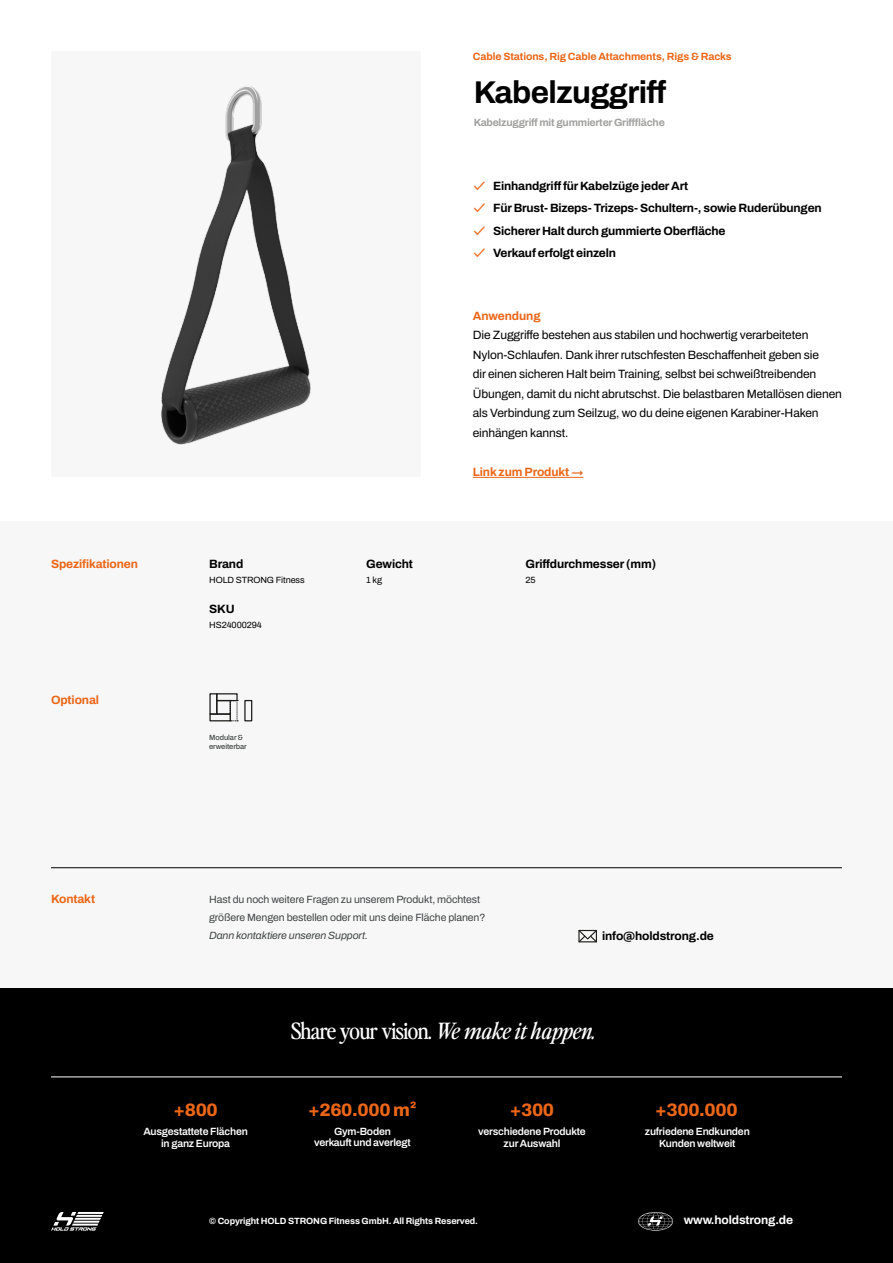
<style>
.page{position:relative;width:893px;height:1263px;background:#fff}
.page>*{position:absolute;margin:0;border:0;box-sizing:border-box;transform-origin:0 0}
.t1{font:700 31.5px "Archivo";letter-spacing:-.02em;color:#000}
.t2{font:22.5px "Perfectly Nineties";letter-spacing:-.03em;color:#fff}
.t3{font:800 18px "Archivo";letter-spacing:-.02em;color:#ec6618}
.t4{font:12px/19.5px "Archivo";letter-spacing:-.01em;color:#000}
.t5{font:700 12px "Archivo";letter-spacing:-.015em;color:#000}
.t6{font:700 12px "Archivo";letter-spacing:-.01em;color:#ec6618}
.t7{font:700 12px "Archivo";letter-spacing:-.01em;color:#fff}
.t8{font:600 10.5px/12px "Archivo";letter-spacing:-.02em;color:#fff;text-align:center}
.t9{font:10.5px/18px "Archivo";letter-spacing:-.01em;color:#414445}
.t10{font:700 10.5px "Archivo";letter-spacing:-.01em;color:#ec6618}
.t11{font:700 10.5px "Archivo";letter-spacing:-.02em;color:#a1a1a0}
.t12{font:italic 10.5px "Archivo";letter-spacing:-.01em;color:#414445}
.t13{font:700 9px "Archivo";letter-spacing:-.01em;color:#fff}
.t14{font:9px "Archivo";letter-spacing:-.01em;color:#000}
.t15{font:500 7.5px/9px "Archivo";letter-spacing:-.01em;color:#414445}
.s1{font-family:"Circular Std";font-weight:500;color:#ec6618}
.s2{font-style:italic}
</style>
<div class="page">
<img style="left:161px;top:85px;width:150px;height:360px">
<div style="left:0;top:522px;width:893px;height:697px;background:#f7f7f7"></div>
<div style="left:0;top:988px;width:893px;height:275px;background:#000"></div>
<svg style="left:51px;top:1212px;width:53px;height:18px"></svg>
<hr style="left:473px;top:477px;width:110px;height:1px;background:#ec6618">
<svg style="left:638px;top:1212px;width:35px;height:18px"></svg>
<svg style="left:578px;top:930px;width:19px;height:12px"></svg>
<hr style="left:51px;top:1077px;width:791px;height:1px;background:#fff">
<hr style="left:51px;top:867px;width:791px;height:1px;background:#000">
<div style="left:209px;top:713px;width:22px;height:8px;border:1px solid #1d1d1b"></div>
<div style="left:216px;top:693px;width:22px;height:8px;border:1px solid #1d1d1b"></div>
<div style="left:216px;top:700px;width:15px;height:15px;border:1px solid #1d1d1b"></div>
<div style="left:244px;top:700px;width:8px;height:21px;border:1px solid #1d1d1b"></div>
<svg style="left:230px;top:700px;width:8px;height:21px"></svg>
<p class="t10" style="left:473px;top:49px;width:260px">Cable Stations, Rig Cable Attachments, Rigs &amp; Racks</p>
<h1 class="t1" style="left:474px;top:69px;width:194px">Kabelzuggriff</h1>
<p class="t11" style="left:474px;top:115px;width:193px">Kabelzuggriff mit gummierter Grifffläche</p>
<p class="t5" style="left:474px;top:177px;width:216px"><span class="s1">✓</span> Einhandgriff für Kabelzüge jeder Art</p>
<p class="t5" style="left:474px;top:199px;width:350px"><span class="s1">✓</span> Für Brust- Bizeps- Trizeps- Schultern-, sowie Ruderübungen</p>
<p class="t5" style="left:474px;top:222px;width:253px"><span class="s1">✓</span> Sicherer Halt durch gummierte Oberfläche</p>
<p class="t5" style="left:474px;top:244px;width:144px"><span class="s1">✓</span> Verkauf erfolgt einzeln</p>
<p class="t6" style="left:473px;top:307px;width:69px">Anwendung</p>
<p class="t4" style="left:473px;top:325px;width:371px">Die Zuggriffe bestehen aus stabilen und hochwertig verarbeiteten Nylon-Schlaufen. Dank ihrer rutschfesten Beschaffenheit geben sie<br>dir einen sicheren Halt beim Training, selbst bei schweißtreibenden Übungen, damit du nicht abrutschst. Die belastbaren Metallösen dienen als Verbindung zum Seilzug, wo du deine eigenen Karabiner-Haken einhängen kannst.</p>
<p class="t6" style="left:51px;top:555px;width:89px">Spezifikationen</p>
<p class="t5" style="left:366px;top:555px;width:48px">Gewicht</p>
<p class="t14" style="left:366px;top:573px;width:17px">1 kg</p>
<p class="t5" style="left:209px;top:555px;width:36px">Brand</p>
<p class="t14" style="left:209px;top:573px;width:97px">HOLD STRONG Fitness</p>
<p class="t5" style="left:209px;top:600px;width:27px">SKU</p>
<p class="t14" style="left:209px;top:618px;width:54px">HS24000294</p>
<p class="t6" style="left:51px;top:690px;width:50px">Optional</p>
<p class="t15" style="left:209px;top:732px;width:39px">Modular &amp; erweiterbar</p>
<p class="t6" style="left:473px;top:462px;width:112px">Link zum Produkt →</p>
<p class="t5" style="left:526px;top:555px;width:132px">Griffdurchmesser (mm)</p>
<p class="t14" style="left:526px;top:573px;width:12px">25</p>
<p class="t6" style="left:51px;top:889px;width:46px">Kontakt</p>
<p class="t9" style="left:209px;top:890px;width:278px">Hast du noch weitere Fragen zu unserem Produkt, möchtest größere Mengen bestellen oder mit uns deine Fläche planen?</p>
<p class="t12" style="left:209px;top:928px;width:160px">Dann kontaktiere unseren Support.</p>
<p class="t5" style="left:602px;top:927px;width:113px">info@holdstrong.de</p>
<h2 class="t2" style="left:291px;top:1015px;width:306px">Share your vision. <span class="s2">We make it happen.</span></h2>
<h3 class="t3" style="left:173px;top:1096px;width:46px">+800</h3>
<h3 class="t3" style="left:308px;top:1096px;width:110px">+260.000 m²</h3>
<h3 class="t3" style="left:510px;top:1096px;width:46px">+300</h3>
<h3 class="t3" style="left:655px;top:1096px;width:84px">+300.000</h3>
<p class="t8" style="left:143px;top:1125px;width:106px">Ausgestattete Flächen in ganz Europa</p>
<p class="t8" style="left:314px;top:1126px;width:98px;line-height:10.9px">Gym-Boden verkauft und averlegt</p>
<p class="t8" style="left:478px;top:1125px;width:109px">verschiedene Produkte zur Auswahl</p>
<p class="t8" style="left:645px;top:1125px;width:106px">zufriedene Endkunden<br>Kunden weltweit</p>
<p class="t13" style="left:209px;top:1214px;width:270px">© Copyright HOLD STRONG Fitness GmbH. All Rights Reserved.</p>
<p class="t7" style="left:684px;top:1211px;width:111px">www.holdstrong.de</p>
</div>
